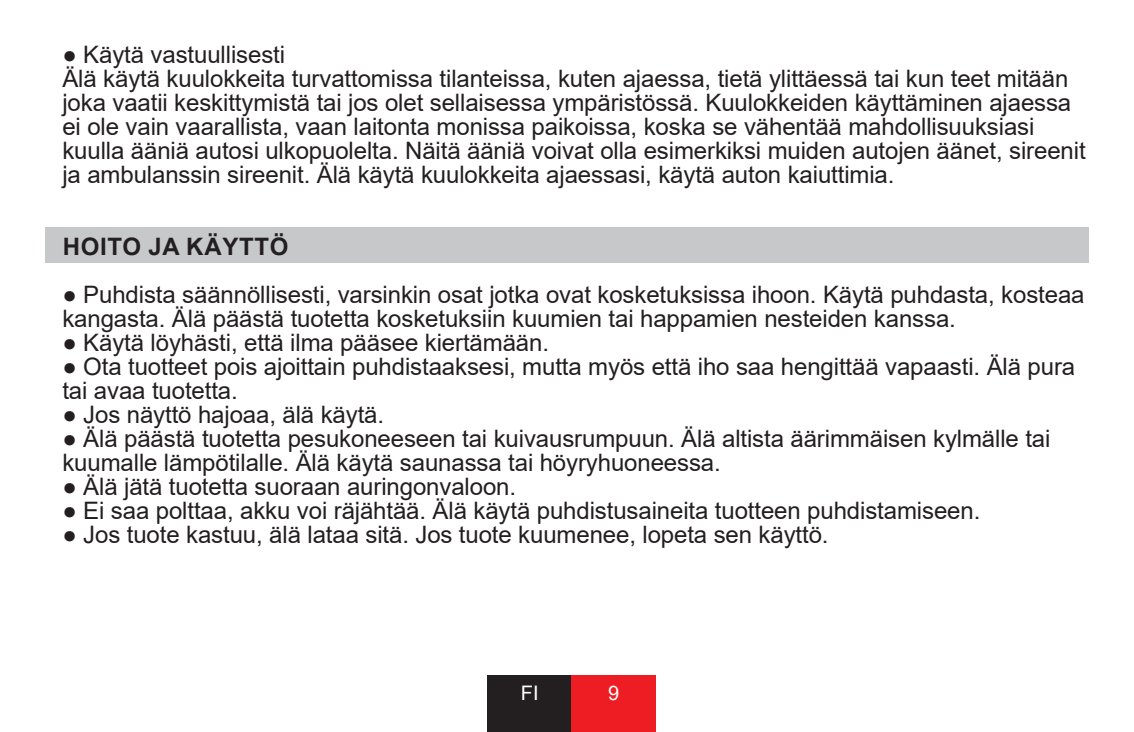
<style>
.page{position:relative;width:1134px;height:732px;background:#fff}
.page>*{position:absolute;margin:0;border:0;box-sizing:border-box;transform-origin:0 0}
.t1{font:24px/24px "Arial";letter-spacing:-.005em;color:#231f20}
.t2{font:700 24px "Arial";letter-spacing:.03em;color:#231f20}
.t3{font:20px "Arial";color:#fff}
</style>
<div class="page">
<div style="left:488px;top:675px;width:84px;height:56px;background:#231f20"></div>
<div style="left:572px;top:675px;width:84px;height:56px;background:#ee1d23"></div>
<div style="left:45px;top:227px;width:1044px;height:36px;background:#c7c8ca"></div>
<p class="t1" style="left:62px;top:42px;width:224px">● Käytä vastuullisesti</p>
<p class="t1" style="left:62px;top:66px;width:1025px">Älä käytä kuulokkeita turvattomissa tilanteissa, kuten ajaessa, tietä ylittäessä tai kun teet mitään joka vaatii keskittymistä tai jos olet sellaisessa ympäristössä. Kuulokkeiden käyttäminen ajaessa ei ole vain vaarallista, vaan laitonta monissa paikoissa, koska se vähentää mahdollisuuksiasi kuulla ääniä autosi ulkopuolelta. Näitä ääniä voivat olla esimerkiksi muiden autojen äänet, sireenit ja ambulanssin sireenit. Älä käytä kuulokkeita ajaessasi, käytä auton kaiuttimia.</p>
<p class="t2" style="left:63px;top:229px;width:227px">HOITO JA KÄYTTÖ</p>
<p class="t1" style="left:62px;top:282px;width:1024px">● Puhdista säännöllisesti, varsinkin osat jotka ovat kosketuksissa ihoon. Käytä puhdasta, kosteaa kangasta. Älä päästä tuotetta kosketuksiin kuumien tai happamien nesteiden kanssa.</p>
<p class="t1" style="left:62px;top:330px;width:488px">● Käytä löyhästi, että ilma pääsee kiertämään.</p>
<p class="t1" style="left:62px;top:354px;width:1014px">● Ota tuotteet pois ajoittain puhdistaaksesi, mutta myös että iho saa hengittää vapaasti. Älä pura tai avaa tuotetta.</p>
<p class="t1" style="left:62px;top:402px;width:323px">● Jos näyttö hajoaa, älä käytä.</p>
<p class="t1" style="left:62px;top:426px;width:990px">● Älä päästä tuotetta pesukoneeseen tai kuivausrumpuun. Älä altista äärimmäisen kylmälle tai kuumalle lämpötilalle. Älä käytä saunassa tai höyryhuoneessa.</p>
<p class="t1" style="left:62px;top:474px;width:455px">● Älä jätä tuotetta suoraan auringonvaloon.</p>
<p class="t1" style="left:62px;top:498px;width:919px">● Ei saa polttaa, akku voi räjähtää. Älä käytä puhdistusaineita tuotteen puhdistamiseen.</p>
<p class="t1" style="left:62px;top:522px;width:768px">● Jos tuote kastuu, älä lataa sitä. Jos tuote kuumenee, lopeta sen käyttö.</p>
<p class="t3" style="left:521px;top:679px;width:19px">FI</p>
<p class="t3" style="left:608px;top:679px;width:13px">9</p>
</div>
